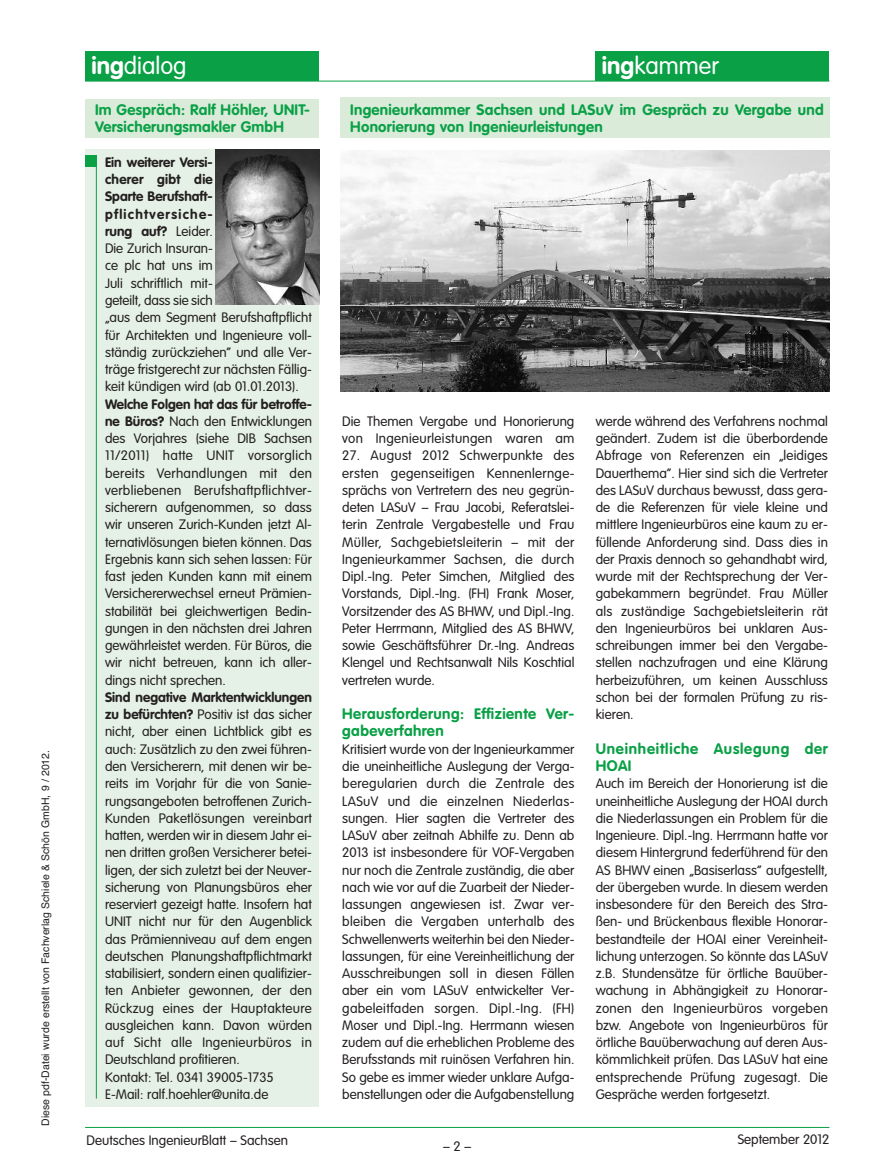
<style>
.page{position:relative;width:872px;height:1170px;background:#fff}
.page>*{position:absolute;margin:0;border:0;box-sizing:border-box;transform-origin:0 0}
.t1{font:300 24px "VAG Rounded";color:#fff}
.t2{font:700 15px/17.2px "VAG Rounded";letter-spacing:.015em;color:#0aa046}
.t3{font:700 15px/17.2px "VAG Rounded";letter-spacing:.05em;color:#0aa046}
.t4{font:300 13.5px/17.2px "VAG Rounded";color:#231f20;text-align:justify}
.t5{font:10.5px "Helvetica";color:#231f20}
.s1{font-weight:700}
</style>
<div class="page">
<hr style="left:85px;top:1126px;width:744px;height:1px;background:#0aa046">
<div style="left:85px;top:51px;width:234px;height:30px;background:#0aa046"></div>
<hr style="left:85px;top:81px;width:744px;height:1px;background:#0aa046">
<div style="left:595px;top:51px;width:234px;height:30px;background:#0aa046"></div>
<div style="left:85px;top:150px;width:234px;height:957px;background:#e5f1e6"></div>
<div style="left:85px;top:99px;width:234px;height:39px;background:#daebda"></div>
<img style="left:340px;top:150px;width:489px;height:241px">
<hr style="left:96px;top:156px;width:1px;height:942px;background:#0aa046">
<div style="left:85px;top:156px;width:11px;height:11px;background:#0aa046"></div>
<img style="left:216px;top:150px;width:104px;height:155px">
<div style="left:340px;top:98px;width:489px;height:40px;background:#daebda"></div>
<p class="t5" style="left:39px;top:1125px;width:377px;rotate:-90deg">Diese pdf-Datei wurde erstellt von Fachverlag Schiele &amp; Schön GmbH, 9 / 2012.</p>
<h1 class="t1" style="left:91px;top:55px;width:97px"><span class="s1">ing</span>dialog</h1>
<h1 class="t1" style="left:602px;top:55px;width:118px"><span class="s1">ing</span>kammer</h1>
<p class="t2" style="left:95px;top:102px;width:216px">Im Gespräch: Ralf Höhler, UNIT-<br>Versicherungsmakler GmbH</p>
<p class="t4" style="left:105px;top:154px;width:208px;text-align:left"><span class="s1">Ein weiterer Versi-<br>cherer gibt die<br>Sparte Berufshaft&shy;pflichtversiche-<br>rung auf?</span> Leider.<br>Die Zurich Insuran-<br>ce plc hat uns im<br>Juli schriftlich mit-<br>geteilt, dass sie sich<br>„aus dem Segment Berufshaftpflicht für Architekten und Ingenieure voll&shy;ständig zurückziehen“ und alle Ver&shy;träge fristgerecht zur nächsten Fällig&shy;keit kündigen wird (ab 01.01.2013).</p>
<p class="t4" style="left:105px;top:396px;width:208px"><span class="s1">Welche Folgen hat das für betroffe&shy;ne Büros?</span> Nach den Entwicklungen des Vorjahres (siehe DIB Sachsen 11/2011) hatte UNIT vorsorglich bereits Verhandlungen mit den verbliebenen Berufshaftpflichtver&shy;sicherern aufgenommen, so dass wir unseren Zurich-Kunden jetzt Al&shy;ternativlösungen bieten können. Das Ergebnis kann sich sehen lassen: Für fast jeden Kunden kann mit einem Versichererwechsel erneut Prämien&shy;stabilität bei gleichwertigen Bedin&shy;gungen in den nächsten drei Jahren gewährleistet werden. Für Büros, die wir nicht betreuen, kann ich aller&shy;dings nicht sprechen.</p>
<p class="t4" style="left:105px;top:689px;width:208px;text-align:left"><span class="s1">Sind negative Marktentwicklungen zu befürchten?</span> Positiv ist das sicher nicht, aber einen Lichtblick gibt es auch: Zusätzlich zu den zwei führen&shy;den Versicherern, mit denen wir be&shy;reits im Vorjahr für die von Sanie&shy;rungsangeboten betroffenen Zurich-Kunden Paketlösungen vereinbart hatten, werden wir in diesem Jahr ei&shy;nen dritten großen Versicherer betei&shy;ligen, der sich zuletzt bei der Neuver&shy;sicherung von Planungsbüros eher reserviert gezeigt hatte. Insofern hat UNIT nicht nur für den Augenblick das Prämienniveau auf dem engen deutschen Planungshaftpflichtmarkt stabilisiert, sondern einen qualifizier&shy;ten Anbieter gewonnen, der den Rückzug eines der Hauptakteure ausgleichen kann. Davon würden auf Sicht alle Ingenieurbüros in Deutschland profitieren.<br>Kontakt: Tel. 0341 39005-1735<br>E-Mail: ralf.hoehler@unita.de</p>
<p class="t2" style="left:350px;top:102px;width:475px">Ingenieurkammer Sachsen und LASuV im Gespräch zu Vergabe und<br>Honorierung von Ingenieurleistungen</p>
<p class="t4" style="left:342px;top:413px;width:234px">Die Themen Vergabe und Honorierung von Ingenieurleistungen waren am</p>
<p class="t4" style="left:342px;top:448px;width:234px">27. August 2012 Schwerpunkte des ersten gegenseitigen Kennenlernge&shy;sprächs von Vertretern des neu gegrün&shy;deten LASuV – Frau Jacobi, Referatslei&shy;terin Zentrale Vergabestelle und Frau Müller, Sachgebietsleiterin – mit der Ingenieurkammer Sachsen, die durch Dipl.-Ing. Peter Simchen, Mitglied des Vorstands, Dipl.-Ing. (FH) Frank Moser, Vorsitzender des AS BHWV, und Dipl.-Ing.<br>Peter Herrmann, Mitglied des AS BHWV, sowie Geschäftsführer Dr.-Ing. Andreas Klengel und Rechtsanwalt Nils Koschtial vertreten wurde.</p>
<p class="t2" style="left:342px;top:706px;width:234px">Herausforderung: Effiziente Ver&shy;gabeverfahren</p>
<p class="t4" style="left:342px;top:741px;width:234px">Kritisiert wurde von der Ingenieurkammer die uneinheitliche Auslegung der Verga&shy;beregularien durch die Zentrale des LASuV und die einzelnen Niederlas&shy;sungen. Hier sagten die Vertreter des LASuV aber zeitnah Abhilfe zu. Denn ab 2013 ist insbesondere für VOF-Vergaben nur noch die Zentrale zuständig, die aber nach wie vor auf die Zuarbeit der Nieder&shy;lassungen angewiesen ist. Zwar ver&shy;bleiben die Vergaben unterhalb des Schwellenwerts weiterhin bei den Nieder&shy;lassungen, für eine Vereinheitlichung der Ausschreibungen soll in diesen Fällen aber ein vom LASuV entwickelter Ver&shy;gabeleitfaden sorgen. Dipl.-Ing. (FH)<br>Moser und Dipl.-Ing. Herrmann wiesen zudem auf die erheblichen Probleme des Berufsstands mit ruinösen Verfahren hin.<br>So gebe es immer wieder unklare Aufga&shy;benstellungen oder die Aufgabenstellung</p>
<p class="t4" style="left:596px;top:413px;width:234px">werde während des Verfahrens nochmal geändert. Zudem ist die überbordende Abfrage von Referenzen ein „leidiges Dauerthema”. Hier sind sich die Vertreter des LASuV durchaus bewusst, dass gera&shy;de die Referenzen für viele kleine und mittlere Ingenieurbüros eine kaum zu er&shy;füllende Anforderung sind. Dass dies in der Praxis dennoch so gehandhabt wird, wurde mit der Rechtsprechung der Ver&shy;gabekammern begründet. Frau Müller als zuständige Sachgebietsleiterin rät den Ingenieurbüros bei unklaren Aus&shy;schreibungen immer bei den Vergabe&shy;stellen nachzufragen und eine Klärung herbeizuführen, um keinen Ausschluss schon bei der formalen Prüfung zu ris&shy;kieren.</p>
<p class="t3" style="left:596px;top:740px;width:234px">Uneinheitliche Auslegung der<br>HOAI</p>
<p class="t4" style="left:596px;top:775px;width:234px">Auch im Bereich der Honorierung ist die uneinheitliche Auslegung der HOAI durch die Niederlassungen ein Problem für die Ingenieure. Dipl.-Ing. Herrmann hatte vor diesem Hintergrund federführend für den AS BHWV einen „Basiserlass” aufgestellt, der übergeben wurde. In diesem werden insbesondere für den Bereich des Stra&shy;ßen- und Brückenbaus flexible Honorar&shy;bestandteile der HOAI einer Vereinheit&shy;lichung unterzogen. So könnte das LASuV z.B. Stundensätze für örtliche Bauüber&shy;wachung in Abhängigkeit zu Honorar&shy;zonen den Ingenieurbüros vorgeben bzw. Angebote von Ingenieurbüros für örtliche Bauüberwachung auf deren Aus&shy;kömmlichkeit prüfen. Das LASuV hat eine entsprechende Prüfung zugesagt. Die Gespräche werden fortgesetzt.</p>
<p class="t4" style="left:87px;top:1132px;width:203px">Deutsches IngenieurBlatt – Sachsen</p>
<p class="t4" style="left:737px;top:1131px;width:93px">September 2012</p>
<p class="t4" style="left:443px;top:1138px;width:30px">–2–</p>
</div>
